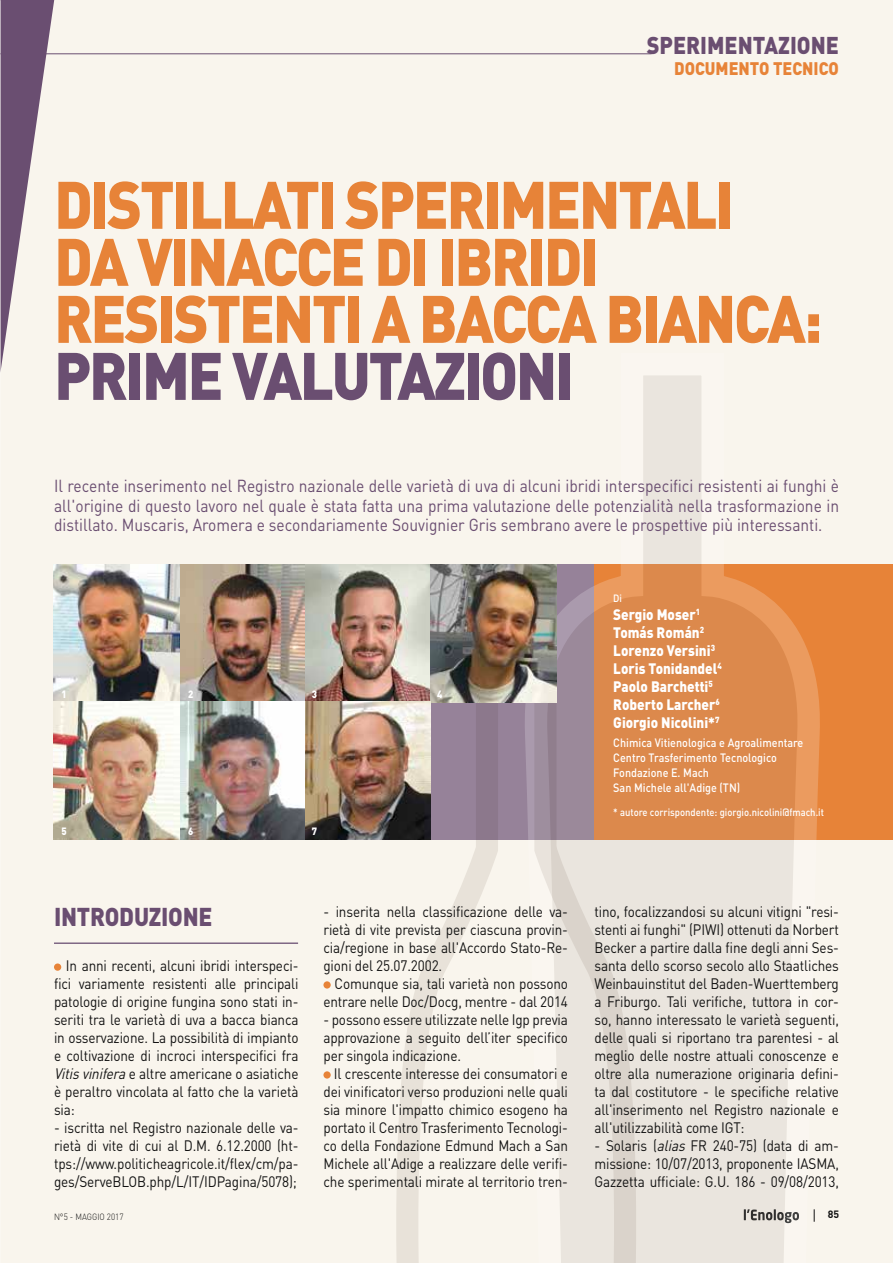
<style>
.page{position:relative;width:893px;height:1263px;background:#f9f5ed}
.page>*{position:absolute;margin:0;border:0;box-sizing:border-box;transform-origin:0 0}
.t1{font:900 66px/57px "DIN";letter-spacing:-.04em;color:#e78338;scale:.9 1}
.t2{font:900 66px "DIN";letter-spacing:-.04em;color:#6a4e71;scale:.9 1}
.t3{font:900 25.5px "DIN";letter-spacing:-.01em;color:#6a4e71;scale:.9 1}
.t4{font:900 24px "DIN";color:#6a4e71;scale:.9 1}
.t5{font:900 18px "DIN";color:#e78338;scale:.9 1}
.t6{font:17.25px/19.5px "DIN";color:#6a4e71;text-align:justify;scale:.9 1}
.t7{font:15px/18px "DIN";letter-spacing:-.01em;color:#121212;text-align:justify;scale:.9 1}
.t8{font:900 15px/18px "DIN";color:#fff;scale:.9 1}
.t9{font:500 12px/15px "DIN";color:#fff;scale:.9 1}
.t10{font:500 10.5px "DIN";color:#fff;scale:.9 1}
.t11{font:900 10.5px "DIN";color:#fff;scale:.9 1}
.t12{font:700 10.5px "DIN";color:#121212}
.t13{font:300 9px "DIN";color:#121212;scale:.9 1}
.s1{font-style:italic}
</style>
<div class="page">
<hr style="left:0;top:53px;width:651px;height:1px;background:#6a4e71">
<div style="left:594px;top:564px;width:299px;height:275px;background:#e78338"></div>
<svg style="left:556px;top:376px;width:265px;height:887px"></svg>
<svg style="left:384px;top:630px;width:254px;height:633px"></svg>
<hr style="left:54px;top:942px;width:244px;height:2px;background:#7f6784">
<div style="left:54px;top:963px;width:7px;height:8px;background:#e78338;border-radius:50%"></div>
<div style="left:323px;top:981px;width:8px;height:7px;background:#e78338;border-radius:50%"></div>
<div style="left:323px;top:1071px;width:8px;height:7px;background:#e78338;border-radius:50%"></div>
<img style="left:54px;top:564px;width:251px;height:275px">
<img style="left:305px;top:564px;width:251px;height:138px">
<img style="left:305px;top:701px;width:126px;height:138px">
<svg style="left:0;top:0;width:57px;height:372px"></svg>
<h3 class="t4" style="left:647px;top:29px;width:215px">SPERIMENTAZIONE</h3>
<p class="t5" style="left:674px;top:56px;width:185px">DOCUMENTO TECNICO</p>
<h1 class="t1" style="left:54px;top:173px;width:855px">DISTILLATI SPERIMENTALI<br>DA VINACCE DI IBRIDI<br>RESISTENTI A BACCA BIANCA:</h1>
<h1 class="t2" style="left:54px;top:332px;width:579px">PRIME VALUTAZIONI</h1>
<p class="t6" style="left:54px;top:476px;width:874px">Il recente inserimento nel Registro nazionale delle varietà di uva di alcuni ibridi interspecifici resistenti ai funghi è all'origine di questo lavoro nel quale è stata fatta una prima valutazione delle potenzialità nella trasformazione in distillato. Muscaris, Aromera e secondariamente Souvignier Gris sembrano avere le prospettive più interessanti.</p>
<p class="t11" style="left:61px;top:687px;width:7px">1</p>
<p class="t11" style="left:61px;top:824px;width:7px">5</p>
<p class="t11" style="left:188px;top:687px;width:7px">2</p>
<p class="t11" style="left:188px;top:824px;width:7px">6</p>
<p class="t11" style="left:312px;top:687px;width:7px">3</p>
<p class="t11" style="left:437px;top:687px;width:7px">4</p>
<p class="t11" style="left:312px;top:824px;width:7px">7</p>
<p class="t10" style="left:613px;top:591px;width:11px">Di</p>
<p class="t8" style="left:613px;top:604px;width:122px">Sergio Moser<sup>1<br></sup>Tomás Román<sup>2<br></sup>Lorenzo Versini<sup>3<br></sup>Loris Tonidandel<sup>4<br></sup>Paolo Barchetti<sup>5<br></sup>Roberto Larcher<sup>6<br></sup>Giorgio Nicolini*<sup>7</sup></p>
<p class="t9" style="left:613px;top:735px;width:213px">Chimica Vitienologica e Agroalimentare<br>Centro Trasferimento Tecnologico<br>Fondazione E. Mach<br>San Michele all'Adige (TN)</p>
<p class="t10" style="left:613px;top:806px;width:236px">* autore corrispondente: giorgio.nicolini@fmach.it</p>
<h2 class="t3" style="left:54px;top:899px;width:178px">INTRODUZIONE</h2>
<p class="t7" style="left:54px;top:956px;width:273px;text-indent:12px">In anni recenti, alcuni ibridi interspeci&shy;fici variamente resistenti alle principali patologie di origine fungina sono stati in&shy;seriti tra le varietà di uva a bacca bianca in osservazione. La possibilità di impianto e coltivazione di incroci interspecifici fra <span class="s1">Vitisvinifera</span>e altre americane o asiatiche è peraltro vincolata al fatto che la varietà sia:</p>
<p class="t7" style="left:54px;top:1118px;width:273px">- iscritta nel Registro nazionale delle va&shy;rietà di vite di cui al D.M. 6.12.2000 (ht&shy;tps://www.politicheagricole.it/flex/cm/pa&shy;ges/ServeBLOB.php/L/IT/IDPagina/5078);</p>
<p class="t7" style="left:323px;top:902px;width:273px">- inserita nella classificazione delle va&shy;rietà di vite prevista per ciascuna provin&shy;cia/regione in base all'Accordo Stato-Re&shy;gioni del 25.07.2002.</p>
<p class="t7" style="left:323px;top:974px;width:273px;text-align:right">Comunque sia, tali varietà non possono entrare nelle Doc/Docg, mentre - dal 2014</p>
<p class="t7" style="left:323px;top:1010px;width:273px">- possono essere utilizzate nelle Igp previa approvazione a seguito dell’iter specifico per singola indicazione.</p>
<p class="t7" style="left:323px;top:1064px;width:273px;text-indent:11px">Il crescente interesse dei consumatori e dei vinificatori verso produzioni nelle quali sia minore l'impatto chimico esogeno ha portato il Centro Trasferimento Tecnologi&shy;co della Fondazione Edmund Mach a San Michele all'Adige a realizzare delle verifi&shy;che sperimentali mirate al territorio tren-</p>
<p class="t7" style="left:594px;top:902px;width:273px">tino, focalizzandosi su alcuni vitigni "resi&shy;stenti ai funghi" (PIWI) ottenuti da Norbert Becker a partire dalla fine degli anni Ses&shy;santa dello scorso secolo allo Staatliches Weinbauinstitut del Baden-Wuerttemberg a Friburgo. Tali verifiche, tuttora in cor&shy;so, hanno interessato le varietà seguenti, delle quali si riportano tra parentesi - al meglio delle nostre attuali conoscenze e oltre alla numerazione originaria defini&shy;ta dal costitutore - le specifiche relative all'inserimento nel Registro nazionale e all'utilizzabilità come IGT:</p>
<p class="t7" style="left:594px;top:1136px;width:273px">- Solaris (<span class="s1">alias</span> FR 240-75) (data di am&shy;missione: 10/07/2013, proponente IASMA, Gazzetta ufficiale: G.U. 186 - 09/08/2013,</p>
<p class="t13" style="left:54px;top:1211px;width:79px">N°5 - MAGGIO 2017</p>
<p class="t12" style="left:828px;top:1207px;width:13px">85</p>
</div>
